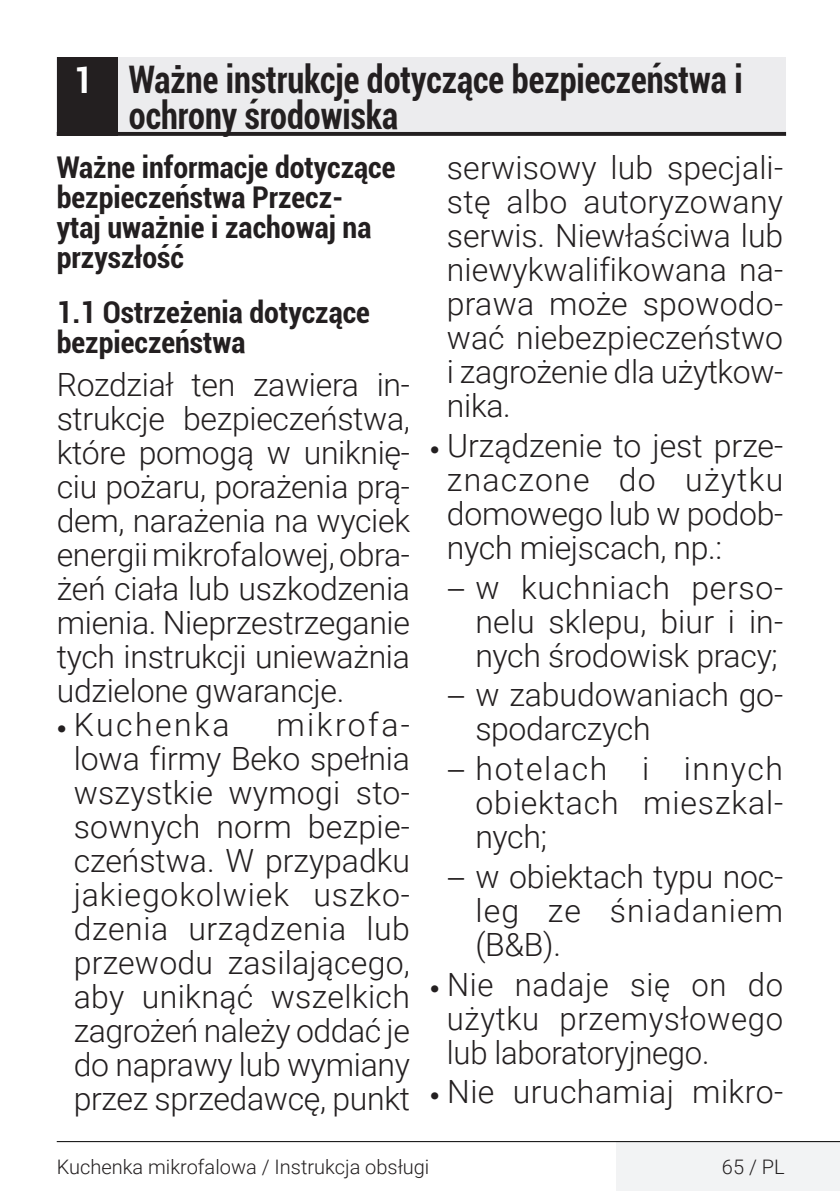
<style>
.page{position:relative;width:840px;height:1191px;background:#fff}
.page>*{position:absolute;margin:0;border:0;box-sizing:border-box;transform-origin:0 0}
.Unite_Baslik_Guvenli{font:700 condensed 38px/36px "Roboto";color:#231f20;scale:.9 1}
.Guvenlik_Giris_Parag{font:300 32px/34px "Roboto";letter-spacing:-.01em;color:#231f20;text-align:justify}
.Guvenlik_Giris_Parag-2{font:300 32px "Roboto";letter-spacing:.015em;color:#231f20}
.Guvenlik_Giris_Parag-3{font:300 32px "Roboto";letter-spacing:.075em;color:#231f20}
.Alt_Baslik_Guvenlık{font:700 condensed 30px/30px "Roboto";color:#231f20}
.t1{font:300 20px "Roboto";color:#231f20}
.s1{font-size:36px;color:#fff}
.s2{font-family:"Helvetica Neue LT Pro";font-weight:700;font-stretch:condensed;font-size:20px}
.s3{font-family:"Helvetica Neue LT Pro";font-stretch:condensed}
</style>
<div class="page">
<div style="left:616px;top:1141px;width:223px;height:50px;background:#f2f3f4"></div>
<hr style="left:57px;top:1141px;width:782px;height:1px;background:#000">
<div style="left:57px;top:57px;width:728px;height:77px;background:#ececee"></div>
<hr style="left:57px;top:132px;width:728px;height:3px;background:#231f20">
<div style="left:57px;top:58px;width:60px;height:78px;background:#231f20"></div>
<p class="Unite_Baslik_Guvenli" style="left:129px;top:60px;width:683px;text-indent:-55px"><span class="s1">1</span> Ważne instrukcje dotyczące bezpieczeństwa i ochrony środowiska</p>
<p class="Alt_Baslik_Guvenlık" style="left:57px;top:151px;width:340px">Ważne informacje dotyczące bezpieczeństwa Przecz-<br>ytaj uważnie i zachowaj na przyszłość</p>
<p class="Alt_Baslik_Guvenlık" style="left:57px;top:296px;width:314px">1.1 Ostrzeżenia dotyczące bezpieczeństwa</p>
<p class="Guvenlik_Giris_Parag" style="left:57px;top:366px;width:354px">Rozdział ten zawiera in&shy;strukcje bezpieczeństwa, które pomogą w uniknię&shy;ciu pożaru, porażenia prą&shy;dem, narażenia na wyciek energii mikrofalowej, obra&shy;żeń ciała lub uszkodzenia mienia. Nieprzestrzeganie tych instrukcji unieważnia udzielone gwarancje.</p>
<p class="Guvenlik_Giris_Parag-3" style="left:57px;top:702px;width:174px"><span class="s2">•</span> Kuchenka</p>
<p class="Guvenlik_Giris_Parag" style="left:446px;top:150px;width:337px">serwisowy lub specjali&shy;stę albo autoryzowany serwis. Niewłaściwa lub niewykwalifikowana na&shy;prawa może spowodo&shy;wać niebezpieczeństwo i zagrożenie dla użytkow&shy;nika.</p>
<p class="Guvenlik_Giris_Parag" style="left:446px;top:427px;width:337px;text-indent:-17px"><span class="s2">•</span> Urządzenie to jest prze&shy;znaczone do użytku domowego lub w podob&shy;nych miejscach, np.:</p>
<p class="Guvenlik_Giris_Parag" style="left:475px;top:569px;width:309px;text-indent:-27px"><span class="s3">–</span> w kuchniach perso&shy;nelu sklepu, biur i in&shy;nych środowisk pracy;</p>
<p class="Guvenlik_Giris_Parag" style="left:475px;top:677px;width:309px;text-indent:-27px"><span class="s3">–</span> w zabudowaniach go&shy;spodarczych</p>
<p class="Guvenlik_Giris_Parag" style="left:475px;top:750px;width:309px;text-indent:-27px"><span class="s3">–</span> hotelach i innych obiektach mieszkal&shy;nych;</p>
<p class="Guvenlik_Giris_Parag" style="left:475px;top:858px;width:309px;text-indent:-27px"><span class="s3">–</span> w obiektach typu noc&shy;leg ze śniadaniem (B&amp;B).</p>
<p class="Guvenlik_Giris_Parag" style="left:446px;top:966px;width:337px;text-indent:-17px"><span class="s2">•</span> Nie nadaje się on do użytku przemysłowego lub laboratoryjnego.</p>
<p class="Guvenlik_Giris_Parag-2" style="left:429px;top:1069px;width:354px"><span class="s2">•</span> Nie uruchamiaj mikro-</p>
<p class="Guvenlik_Giris_Parag" style="left:74px;top:706px;width:337px;text-indent:202px">mikrofa&shy;lowa firmy Beko spełnia wszystkie wymogi sto&shy;sownych norm bezpie&shy;czeństwa. W przypadku jakiegokolwiek uszko&shy;dzenia urządzenia lub przewodu zasilającego, aby uniknąć wszelkich zagrożeń należy oddać je do naprawy lub wymiany przez sprzedawcę, punkt</p>
<p class="t1" style="left:57px;top:1152px;width:374px">Kuchenka mikrofalowa / Instrukcja obsługi</p>
<p class="t1" style="left:721px;top:1152px;width:64px">65 / PL</p>
</div>
